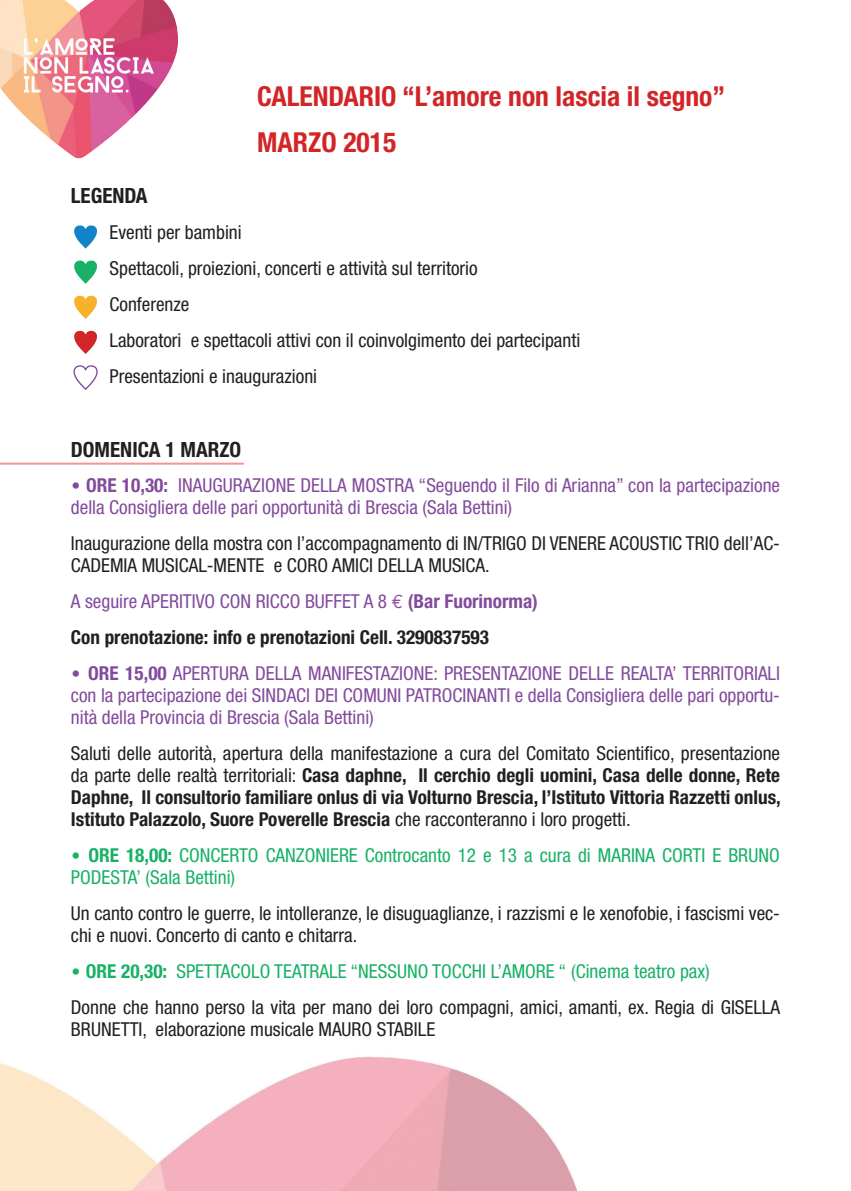
<style>
.page{position:relative;width:851px;height:1191px;background:#fff}
.page>*{position:absolute;margin:0;border:0;box-sizing:border-box;transform-origin:0 0}
.t1{font:700 condensed 27.6px "Helvetica Neue";color:#d22527}
.t2{font:700 condensed 21px "Helvetica Neue";color:#231f20}
.t3{font:condensed 19.2px/22px "Helvetica Neue";color:#231f20}
.t4{font:condensed 19.2px/22px "Helvetica Neue";color:#824b9d}
.t5{font:700 condensed 19.2px/22px "Helvetica Neue";color:#231f20;text-align:justify}
.t6{font:condensed 19.2px/22px "Helvetica Neue";color:#18b166}
.s1{font-family:"DIN";font-stretch:normal}
.s2{font-weight:700}
.s3{font-family:"Euro Mono";font-stretch:normal}
.s4{font-weight:400}
</style>
<div class="page">
<img style="left:0;top:1056px;width:578px;height:135px">
<img style="left:0;top:0;width:178px;height:159px">
<svg style="left:74px;top:225px;width:23px;height:24px"></svg>
<svg style="left:74px;top:261px;width:23px;height:23px"></svg>
<svg style="left:74px;top:296px;width:23px;height:23px"></svg>
<svg style="left:74px;top:331px;width:23px;height:23px"></svg>
<svg style="left:73px;top:365px;width:25px;height:25px"></svg>
<hr style="left:0;top:462px;width:244px;height:2px;background:#f5929a">
<p class="t1" style="left:257px;top:80px;width:469px">CALENDARIO “L’amore non lascia il segno”</p>
<p class="t1" style="left:257px;top:125px;width:141px">MARZO 2015</p>
<p class="t2" style="left:71px;top:183px;width:78px">LEGENDA</p>
<p class="t3" style="left:109px;top:221px;width:134px">Eventi per bambini</p>
<p class="t3" style="left:109px;top:257px;width:369px">Spettacoli, proiezioni, concerti e attività sul territorio</p>
<p class="t3" style="left:109px;top:293px;width:81px">Conferenze</p>
<p class="t3" style="left:109px;top:329px;width:472px">Laboratori e spettacoli attivi con il coinvolgimento dei partecipanti</p>
<p class="t3" style="left:109px;top:365px;width:209px">Presentazioni e inaugurazioni</p>
<p class="t2" style="left:71px;top:436px;width:172px">DOMENICA 1 MARZO</p>
<p class="t4" style="left:71px;top:474px;width:710px"><span class="s1">•</span> <span class="s2">ORE 10,30:</span> INAUGURAZIONE DELLA MOSTRA “Seguendo il Filo di Arianna” con la partecipazione della Consigliera delle pari opportunità di Brescia (Sala Bettini)</p>
<p class="t3" style="left:71px;top:532px;width:710px">Inaugurazione della mostra con l’accompagnamento di IN/TRIGO DI VENERE ACOUSTIC TRIO dell’AC-<br>CADEMIA MUSICAL-MENTE e CORO AMICI DELLA MUSICA.</p>
<p class="t4" style="left:71px;top:590px;width:468px">A seguire APERITIVO CON RICCO BUFFET A 8 <span class="s3">E</span> <span class="s2">(Bar Fuorinorma)</span></p>
<p class="t5" style="left:71px;top:626px;width:419px">Con prenotazione: info e prenotazioni Cell. 3290837593</p>
<p class="t4" style="left:71px;top:662px;width:710px;text-align:justify"><span class="s1">•</span> <span class="s2">ORE 15,00</span> APERTURA DELLA MANIFESTAZIONE: PRESENTAZIONE DELLE REALTA’ TERRITORIALI con la partecipazione dei SINDACI DEI COMUNI PATROCINANTI e della Consigliera delle pari opportu&shy;nità della Provincia di Brescia (Sala Bettini)</p>
<p class="t5" style="left:71px;top:742px;width:711px"><span class="s4">Saluti delle autorità, apertura della manifestazione a cura del Comitato Scientifico, presentazione da parte delle realtà territoriali:</span> Casa daphne, Il cerchio degli uomini, Casa delle donne, Rete Daphne, Il consultorio familiare onlus di via Volturno Brescia, l’Istituto Vittoria Razzetti onlus, Istituto Palazzolo, Suore Poverelle Brescia <span class="s4">che racconteranno i loro progetti.</span></p>
<p class="t6" style="left:71px;top:844px;width:710px"><span class="s1">•</span> <span class="s2">ORE 18,00:</span> CONCERTO CANZONIERE Controcanto 12 e 13 a cura di MARINA CORTI E BRUNO<br>PODESTA’ (Sala Bettini)</p>
<p class="t3" style="left:71px;top:902px;width:710px">Un canto contro le guerre, le intolleranze, le disuguaglianze, i razzismi e le xenofobie, i fascismi vec&shy;chi e nuovi. Concerto di canto e chitarra.</p>
<p class="t6" style="left:71px;top:960px;width:640px"><span class="s1">•</span> <span class="s2">ORE 20,30:</span> SPETTACOLO TEATRALE “NESSUNO TOCCHI L’AMORE “ (Cinema teatro pax)</p>
<p class="t3" style="left:71px;top:996px;width:710px">Donne che hanno perso la vita per mano dei loro compagni, amici, amanti, ex. Regia di GISELLA<br>BRUNETTI, elaborazione musicale MAURO STABILE</p>
</div>
